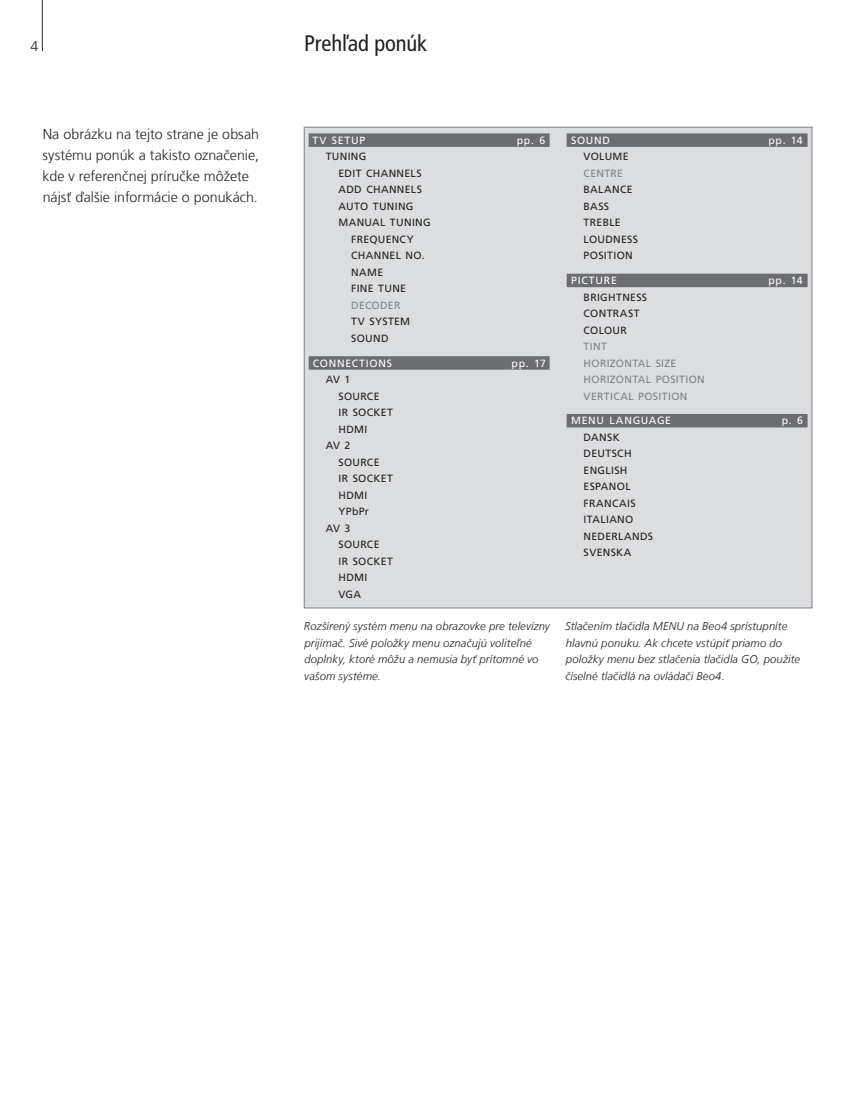
<style>
.page{position:relative;width:859px;height:1110px;background:#fff}
.page>*{position:absolute;margin:0;border:0;box-sizing:border-box;transform-origin:0 0}
.t1{font:condensed 22.5px "Frutiger LT Com";letter-spacing:-.005em;color:#231f20}
.t2{font:300 14.25px/21px "Frutiger LT Com";color:#231f20}
.t3{font:italic 300 11.25px/16.5px "Frutiger LT Com";letter-spacing:.01em;color:#231f20}
.t4{font:10.5px/16.5px "Frutiger LT Com";letter-spacing:.03em;color:#231f20}
.t5{font:10.5px/16.5px "Frutiger LT Com";letter-spacing:.03em;color:#808285}
.t6{font:10.5px "Frutiger LT Com";letter-spacing:.07em;color:#fff}
</style>
<div class="page">
<hr style="left:42px;top:0;width:1px;height:51px;background:#231f20">
<div style="left:304px;top:127px;width:508px;height:481px;background:#dcdddf"></div>
<div style="left:309px;top:133px;width:241px;height:14px;background:#6c6d70"></div>
<div style="left:309px;top:356px;width:241px;height:14px;background:#6c6d70"></div>
<div style="left:567px;top:133px;width:240px;height:14px;background:#6c6d70"></div>
<div style="left:567px;top:274px;width:240px;height:13px;background:#6c6d70"></div>
<div style="left:567px;top:414px;width:240px;height:13px;background:#6c6d70"></div>
<h2 class="t2" style="left:30px;top:36px;width:9px">4</h2>
<h2 class="t2" style="left:42px;top:124px;width:218px">Na obrázku na tejto strane je obsah systému ponúk a takisto označenie, kde v referenčnej príručke môžete nájsť ďalšie informácie o ponukách.</h2>
<h1 class="t1" style="left:304px;top:30px;width:125px">Prehľad ponúk</h1>
<p class="t6" style="left:312px;top:134px;width:54px">TV SETUP</p>
<p class="t6" style="left:517px;top:134px;width:30px">pp. 6</p>
<p class="t4" style="left:326px;top:149px;width:42px">TUNING</p>
<p class="t4" style="left:338px;top:165px;width:85px">EDIT CHANNELS</p>
<p class="t4" style="left:338px;top:182px;width:85px">ADD CHANNELS</p>
<p class="t4" style="left:338px;top:198px;width:77px">AUTO TUNING</p>
<p class="t4" style="left:338px;top:215px;width:94px">MANUAL TUNING</p>
<p class="t4" style="left:351px;top:231px;width:64px">FREQUENCY</p>
<p class="t4" style="left:351px;top:248px;width:75px">CHANNEL NO.</p>
<p class="t4" style="left:351px;top:264px;width:33px">NAME</p>
<p class="t4" style="left:351px;top:281px;width:56px">FINE TUNE</p>
<p class="t5" style="left:351px;top:297px;width:51px">DECODER</p>
<p class="t4" style="left:351px;top:314px;width:60px">TV SYSTEM<br>SOUND</p>
<p class="t6" style="left:313px;top:357px;width:81px">CONNECTIONS</p>
<p class="t6" style="left:511px;top:357px;width:36px">pp. 17</p>
<p class="t4" style="left:326px;top:371px;width:26px">AV 1</p>
<p class="t4" style="left:338px;top:388px;width:43px">SOURCE</p>
<p class="t4" style="left:338px;top:404px;width:56px">IR SOCKET</p>
<p class="t4" style="left:338px;top:421px;width:30px">HDMI</p>
<p class="t4" style="left:326px;top:437px;width:26px">AV 2</p>
<p class="t4" style="left:338px;top:454px;width:43px">SOURCE</p>
<p class="t4" style="left:338px;top:470px;width:56px">IR SOCKET</p>
<p class="t4" style="left:338px;top:487px;width:30px">HDMI</p>
<p class="t4" style="left:338px;top:503px;width:32px">YPbPr</p>
<p class="t4" style="left:326px;top:520px;width:26px">AV 3</p>
<p class="t4" style="left:338px;top:536px;width:43px">SOURCE</p>
<p class="t4" style="left:338px;top:553px;width:56px">IR SOCKET</p>
<p class="t4" style="left:338px;top:569px;width:30px">HDMI</p>
<p class="t4" style="left:338px;top:586px;width:24px">VGA</p>
<p class="t6" style="left:571px;top:134px;width:41px">SOUND</p>
<p class="t6" style="left:768px;top:134px;width:36px">pp. 14</p>
<p class="t4" style="left:584px;top:149px;width:46px">VOLUME</p>
<p class="t5" style="left:584px;top:165px;width:41px">CENTRE</p>
<p class="t4" style="left:584px;top:182px;width:56px">BALANCE<br>BASS<br>TREBLE<br>LOUDNESS<br>POSITION</p>
<p class="t6" style="left:571px;top:274px;width:47px">PICTURE</p>
<p class="t6" style="left:768px;top:274px;width:36px">pp. 14</p>
<p class="t4" style="left:584px;top:289px;width:65px">BRIGHTNESS<br>CONTRAST<br>COLOUR</p>
<p class="t5" style="left:584px;top:338px;width:123px">TINT<br>HORIZONTAL SIZE<br>HORIZONTAL POSITION<br>VERTICAL POSITION</p>
<p class="t6" style="left:571px;top:415px;width:101px">MENU LANGUAGE</p>
<p class="t6" style="left:782px;top:415px;width:22px">p. 6</p>
<p class="t4" style="left:584px;top:429px;width:71px">DANSK<br>DEUTSCH<br>ENGLISH<br>ESPANOL<br>FRANCAIS<br>ITALIANO<br>NEDERLANDS<br>SVENSKA</p>
<p class="t3" style="left:304px;top:618px;width:247px">Rozšírený systém menu na obrazovke pre televízny prijímač. Sivé položky menu označujú voliteľné doplnky, ktoré môžu a nemusia byť prítomné vo vašom systéme.</p>
<p class="t3" style="left:565px;top:618px;width:236px">Stlačením tlačidla MENU na Beo4 sprístupníte hlavnú ponuku. Ak chcete vstúpiť priamo do položky menu bez stlačenia tlačidla GO, použite číselné tlačidlá na ovládači Beo4.</p>
</div>
